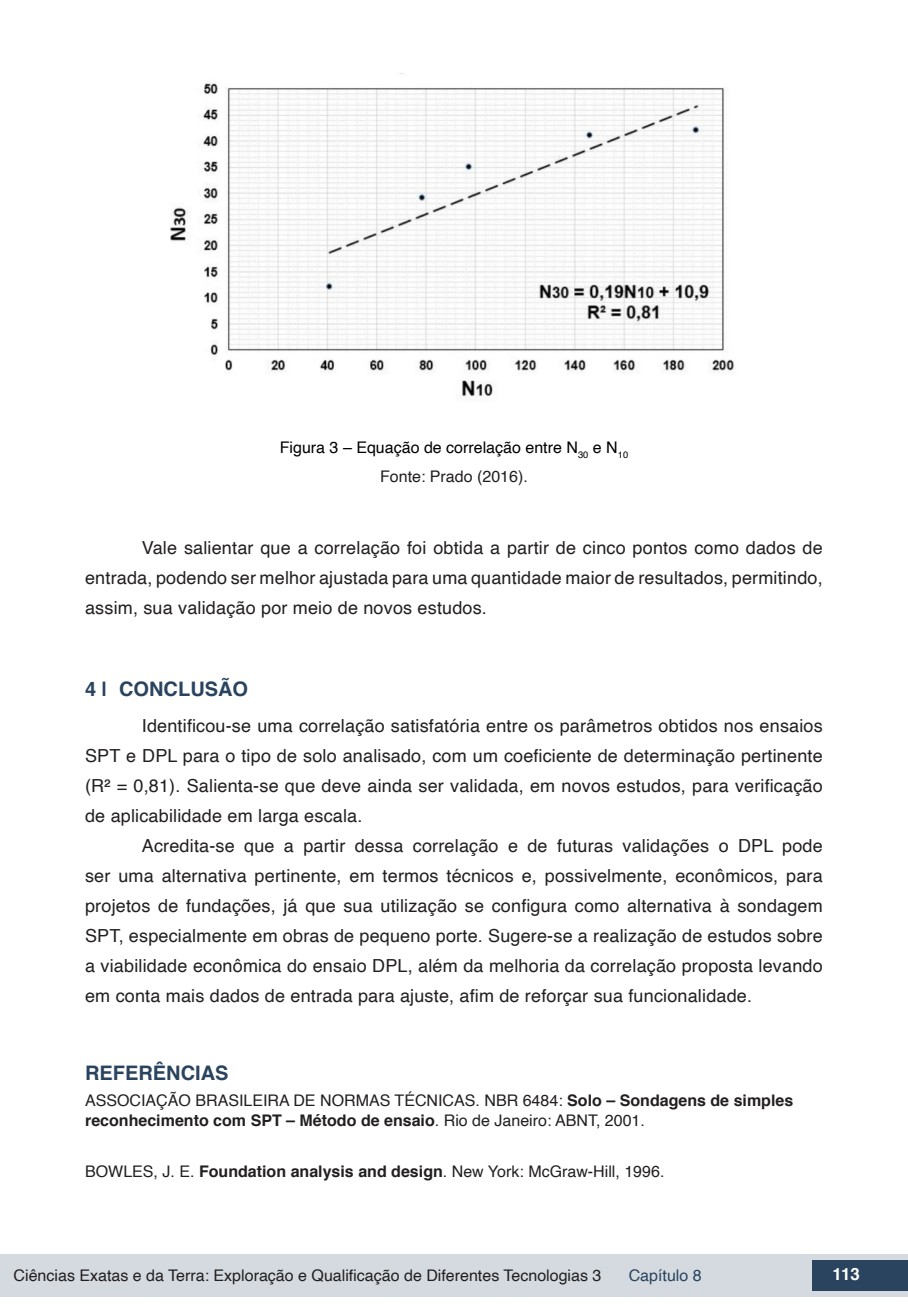
<style>
.page{position:relative;width:908px;height:1304px;background:#fff}
.page>*{position:absolute;margin:0;border:0;box-sizing:border-box;transform-origin:0 0}
.TITULOS{font:700 20px "Helvetica";color:#2a435e}
.txt{font:18px/30px "Helvetica";letter-spacing:.01em;color:#231f20;text-align:justify}
.t1{font:700 16.8px "Helvetica";color:#fff}
.referencias_finais{font:16px/20px "Helvetica";color:#231f20}
.info_tab_graf_imag{font:16px "Helvetica";color:#000}
.fonte_tab_gra_imag{font:16px "Helvetica";color:#231f20}
.t2{font:16px "Helvetica";color:#2a435e}
.s1{font-weight:700}
</style>
<div class="page">
<div style="left:0;top:1254px;width:906px;height:43px;background:#d4dadf"></div>
<div style="left:812px;top:1261px;width:95px;height:30px;background:#2a435e"></div>
<img style="left:170px;top:81px;width:564px;height:316px">
<p class="info_tab_graf_imag" style="left:280px;top:435px;width:350px">Figura 3 – Equação de correlação entre N<sub>30</sub> e N<sub>10</sub></p>
<p class="fonte_tab_gra_imag" style="left:380px;top:464px;width:149px">Fonte: Prado (2016).</p>
<p class="txt" style="left:85px;top:533px;width:738px;text-indent:57px">Vale salientar que a correlação foi obtida a partir de cinco pontos como dados de entrada, podendo ser melhor ajustada para uma quantidade maior de resultados, permitindo, assim, sua validação por meio de novos estudos.</p>
<p class="TITULOS" style="left:85px;top:673px;width:164px">4 | CONCLUSÃO</p>
<p class="txt" style="left:85px;top:711px;width:738px;text-indent:57px">Identificou-se uma correlação satisfatória entre os parâmetros obtidos nos ensaios SPT e DPL para o tipo de solo analisado, com um coeficiente de determinação pertinente (R² = 0,81). Salienta-se que deve ainda ser validada, em novos estudos, para verificação de aplicabilidade em larga escala.</p>
<p class="txt" style="left:85px;top:831px;width:738px;text-indent:57px">Acredita-se que a partir dessa correlação e de futuras validações o DPL pode ser uma alternativa pertinente, em termos técnicos e, possivelmente, econômicos, para projetos de fundações, já que sua utilização se configura como alternativa à sondagem SPT, especialmente em obras de pequeno porte. Sugere-se a realização de estudos sobre a viabilidade econômica do ensaio DPL, além da melhoria da correlação proposta levando em conta mais dados de entrada para ajuste, afim de reforçar sua funcionalidade.</p>
<p class="TITULOS" style="left:85px;top:1057px;width:145px">REFERÊNCIAS</p>
<p class="referencias_finais" style="left:85px;top:1091px;width:709px">ASSOCIAÇÃO BRASILEIRA DE NORMAS TÉCNICAS. NBR 6484: <span class="s1">Solo – Sondagens de simples reconhecimento com SPT – Método de ensaio</span>. Rio de Janeiro: ABNT, 2001.</p>
<p class="referencias_finais" style="left:85px;top:1162px;width:580px">BOWLES, J. E. <span class="s1">Foundation analysis and design</span>. New York: McGraw-Hill, 1996.</p>
<p class="referencias_finais" style="left:14px;top:1266px;width:589px">Ciências Exatas e da Terra: Exploração e Qualificação de Diferentes Tecnologias 3</p>
<p class="t2" style="left:628px;top:1263px;width:74px">Capítulo 8</p>
<p class="t1" style="left:832px;top:1261px;width:29px">113</p>
</div>
